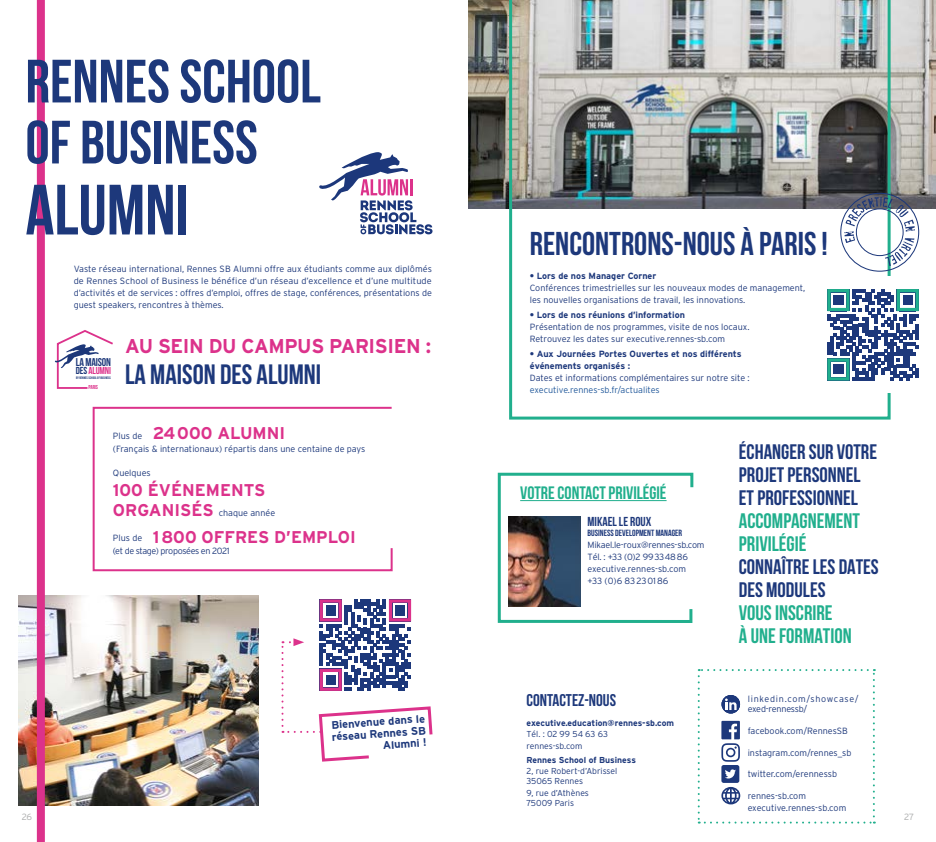
<style>
.page{position:relative;width:936px;height:842px;background:#fff}
.page>*{position:absolute;margin:0;border:0;box-sizing:border-box;transform-origin:0 0}
.t1{font:700 71px "Bebas Neue";color:#1d387b}
.t2{font:700 61px/61px "Bebas Neue";color:#1d387b}
.t3{font:700 33px "Bebas Neue";color:#1d387b}
.t4{font:700 28px "Bebas Neue";color:#1d387b}
.t5{font:700 21px/23px "Bebas Neue";color:#1d387b}
.t6{font:700 21px/23px "Bebas Neue";color:#21af8d}
.t7{font:700 20px "Interstate";letter-spacing:-.02em;color:#dc328b}
.t8{font:700 18px "Bebas Neue";color:#21af8d}
.t9{font:700 17px "Interstate";color:#dc328b}
.t10{font:700 17px "Bebas Neue";color:#1d387b}
.t11{font:700 13px "Bebas Neue";color:#1d387b}
.t12{font:11.3px "Bebas Neue";letter-spacing:-.015em;color:#1c3779}
.t13{font:700 11px/12px "Interstate";color:#1d387b;text-align:right}
.t14{font:10.1px "Bebas Neue";letter-spacing:-.015em;color:#dc328b}
.t15{font:300 9px/12px "Interstate";color:#1d387b}
.t16{font:700 9px/12px "Interstate";color:#1d387b}
.t17{font:300 9px/12px "Interstate";letter-spacing:-.02em;color:#1d387b}
.t18{font:300 9px/10.8px "Interstate";letter-spacing:.065em;color:#1d387b}
.t19{font:300 9px "Interstate";color:#22599b}
.t20{font:700 9px "Bebas Neue";color:#1d387b}
.t21{font:300 9px "Interstate";letter-spacing:-.04em;color:#1d387b}
.t22{font:300 9px "Interstate";color:#abacac}
.t23{font:300 8.6px/10px "Interstate";color:#1d387b}
.t24{font:700 8.6px "Interstate";color:#1d387b}
.t25{font:5.7px "Bebas Neue";letter-spacing:-.015em;color:#dc328b}
.t26{font:3.6px "Bebas Neue";color:#1c3779}
.s1{color:#1c3779}
.s2{font-weight:700;font-size:17px;color:#dc328b}
</style>
<div class="page">
<svg style="left:281px;top:599px;width:152px;height:163px"></svg>
<img style="left:18px;top:595px;width:240px;height:211px">
<img style="left:468px;top:0;width:467px;height:209px">
<img style="left:509px;top:0;width:381px;height:420px">
<div style="left:37px;top:0;width:8px;height:842px;background:#dc328b"></div>
<svg style="left:319px;top:152px;width:113px;height:82px"></svg>
<svg style="left:92px;top:406px;width:301px;height:166px"></svg>
<svg style="left:497px;top:472px;width:197px;height:151px"></svg>
<img style="left:508px;top:517px;width:72px;height:89px">
<hr style="left:520px;top:500px;width:146px;height:1px;background:#21af8d">
<div style="left:840px;top:193px;width:79px;height:79px;border:1px solid #1d387b;border-radius:50%"></div>
<svg style="left:844px;top:197px;width:70px;height:69px"></svg>
<svg style="left:55px;top:330px;width:58px;height:59px"></svg>
<svg style="left:697px;top:669px;width:177px;height:154px"></svg>
<div style="left:814px;top:276px;width:117px;height:117px;background:#fff"></div>
<svg style="left:827px;top:289px;width:91px;height:92px"></svg>
<h2 class="t2" style="left:26px;top:50px;width:297px">RENNES SCHOOL<br>OF BUSINESS</h2>
<h1 class="t1" style="left:26px;top:171px;width:165px">ALUMNI</h1>
<p class="t15" style="left:74px;top:263px;width:360px;text-align:justify">Vaste réseau international, Rennes SB Alumni offre aux étudiants comme aux diplômés de Rennes School of Business le bénéfice d’un réseau d’excellence et d’une multitude d’activités et de services : offres d’emploi, offres de stage, conférences, présentations de guest speakers, rencontres à thèmes.</p>
<h3 class="t7" style="left:125px;top:335px;width:307px">AU SEIN DU CAMPUS PARISIEN :</h3>
<h3 class="t4" style="left:125px;top:359px;width:197px">LA MAISON DES ALUMNI</h3>
<p class="t12" style="left:76px;top:356px;width:37px">LA MAISON</p>
<p class="t14" style="left:76px;top:365px;width:37px"><span class="s1">DES</span> ALUMNI</p>
<p class="t26" style="left:76px;top:376px;width:36px">BY RENNES SCHOOL OF BUSINESS</p>
<p class="t25" style="left:88px;top:384px;width:11px">PARIS</p>
<h3 class="t9" style="left:153px;top:423px;width:134px">24000 ALUMNI</h3>
<p class="t15" style="left:113px;top:443px;width:254px">(Français &amp; internationaux) répartis dans une centaine de pays</p>
<p class="t15" style="left:113px;top:429px;width:31px">Plus de</p>
<p class="t15" style="left:113px;top:467px;width:39px">Quelques</p>
<h3 class="t9" style="left:113px;top:480px;width:154px">100 ÉVÉNEMENTS</h3>
<p class="t15" style="left:113px;top:507px;width:164px"><span class="s2">ORGANISÉS</span> chaque année</p>
<p class="t15" style="left:113px;top:532px;width:31px">Plus de</p>
<h3 class="t9" style="left:153px;top:527px;width:205px">1800 OFFRES D’EMPLOI</h3>
<p class="t21" style="left:113px;top:546px;width:118px">(et de stage) proposées en 2021</p>
<p class="t13" style="left:330px;top:719px;width:96px;rotate:-4deg">Bienvenue dans le réseau Rennes SB<br>Alumni !</p>
<h3 class="t3" style="left:530px;top:226px;width:299px">RENCONTRONS-NOUS À PARIS!</h3>
<p class="t16" style="left:530px;top:270px;width:128px">• Lors de nos Manager Corner</p>
<p class="t15" style="left:530px;top:282px;width:277px">Conférences trimestrielles sur les nouveaux modes de management, les nouvelles organisations de travail, les innovations.</p>
<p class="t16" style="left:530px;top:309px;width:157px">• Lors de nos réunions d’information</p>
<p class="t15" style="left:530px;top:321px;width:221px">Présentation de nos programmes, visite de nos locaux.<br>Retrouvez les dates sur executive.rennes-sb.com</p>
<p class="t16" style="left:530px;top:348px;width:213px">• Aux Journées Portes Ouvertes et nos différents événements organisés :</p>
<p class="t15" style="left:530px;top:372px;width:221px">Dates et informations complémentaires sur notre site :</p>
<p class="t19" style="left:530px;top:385px;width:131px">executive.rennes-sb.fr/actualites</p>
<h3 class="t8" style="left:520px;top:482px;width:148px">VOTRE CONTACT PRIVILÉGIÉ</h3>
<h3 class="t11" style="left:587px;top:514px;width:65px">MIKAEL LE ROUX</h3>
<p class="t20" style="left:587px;top:528px;width:96px">BUSINESS DEVELOPMENT MANAGER</p>
<p class="t17" style="left:587px;top:539px;width:118px">Mikael.le-roux@rennes-sb.com<br>Tél. : +33 (0)2 99334886 executive.rennes-sb.com<br>+33 (0)6 83230186</p>
<h3 class="t5" style="left:738px;top:440px;width:140px">ÉCHANGER SUR VOTRE<br>PROJET PERSONNEL<br>ET PROFESSIONNEL</h3>
<h3 class="t6" style="left:738px;top:509px;width:123px">ACCOMPAGNEMENT<br>PRIVILÉGIÉ</h3>
<h3 class="t5" style="left:738px;top:555px;width:141px">CONNAÎTRE LES DATES<br>DES MODULES</h3>
<h3 class="t6" style="left:738px;top:601px;width:114px">VOUS INSCRIRE<br>À UNE FORMATION</h3>
<h3 class="t10" style="left:526px;top:690px;width:91px">CONTACTEZ-NOUS</h3>
<p class="t18" style="left:747px;top:693px;width:112px">linkedin.com/showcase/ exed-rennessb/</p>
<p class="t15" style="left:747px;top:725px;width:102px">facebook.com/RennesSB</p>
<p class="t15" style="left:747px;top:746px;width:105px">instagram.com/rennes_sb</p>
<p class="t15" style="left:747px;top:768px;width:91px">twitter.com/erennessb</p>
<p class="t15" style="left:747px;top:789px;width:100px">rennes-sb.com executive.rennes-sb.com</p>
<p class="t24" style="left:526px;top:718px;width:149px">executive.education@rennes-sb.com</p>
<p class="t23" style="left:526px;top:728px;width:83px;line-height:11.5px">Tél. : 02 99 54 63 63 rennes-sb.com</p>
<p class="t24" style="left:526px;top:755px;width:111px">Rennes School of Business</p>
<p class="t23" style="left:526px;top:766px;width:92px">2, rue Robert-d’Abrissel<br>35065 Rennes</p>
<p class="t23" style="left:526px;top:788px;width:64px">9, rue d’Athènes<br>75009 Paris</p>
<p class="t22" style="left:22px;top:812px;width:12px">26</p>
<p class="t22" style="left:904px;top:812px;width:11px">27</p>
</div>
